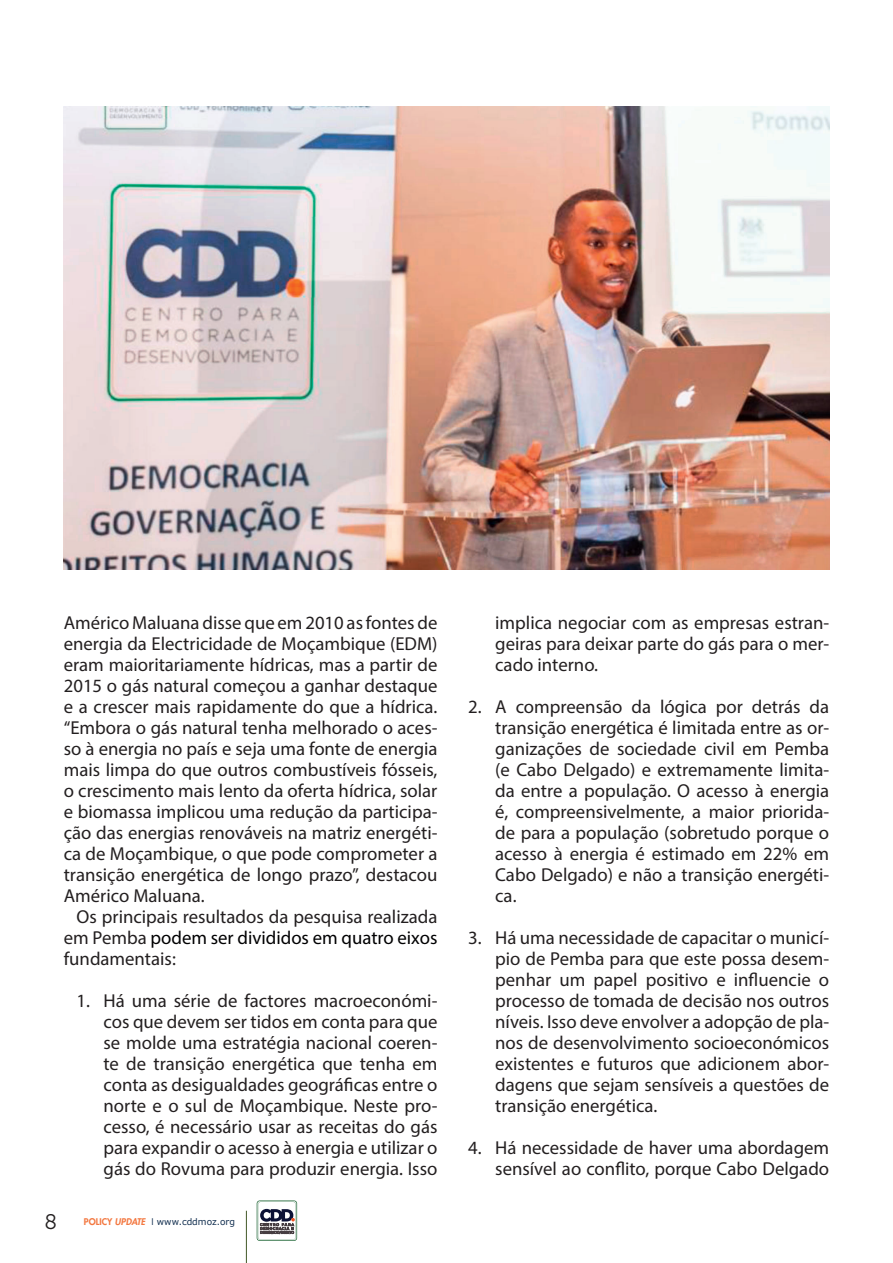
<style>
.page{position:relative;width:893px;height:1263px;background:#fff}
.page>*{position:absolute;margin:0;border:0;box-sizing:border-box;transform-origin:0 0}
.t1{font:21px "Museo 300";color:#231f20}
.t2{font:18.75px/21px "Myriad Pro";color:#231f20;text-align:justify}
.t3{font:9px "Verdana";color:#102d4e}
.s1{color:#000002}
.s2{font-family:"Futura LT";font-weight:800;color:#f37841}
.s3{font-family:"Futura LT";font-weight:800;font-style:italic;color:#f37841}
.s4{font-family:"Futura LT"}
</style>
<div class="page">
<hr style="left:246px;top:1211px;width:1px;height:52px;background:#425827">
<svg style="left:257px;top:1200px;width:40px;height:41px"></svg>
<img style="left:64px;top:106px;width:765px;height:463px">
<p class="t2" style="left:64px;top:611px;width:375px">Américo Maluana disse que em 2010 as fontes de energia da Electricidade de Moçambique (EDM) eram maioritariamente hídricas, mas a partir de 2015 o gás natural começou a ganhar destaque e a crescer mais rapidamente do que a hídrica. “Embora o gás natural tenha melhorado o aces&shy;so à energia no país e seja uma fonte de energia mais limpa do que outros combustíveis fósseis, o crescimento mais lento da oferta hídrica, solar e biomassa implicou uma redução da participa&shy;ção das energias renováveis na matriz energéti&shy;ca de Moçambique, o que pode comprometer a transição energética de longo prazo”, destacou Américo Maluana.</p>
<p class="t2" style="left:64px;top:905px;width:375px;text-indent:13px">Os principais resultados da pesquisa realizada em Pemba <span class="s1">podem ser divididos em quatro eixos </span>fundamentais:</p>
<p class="t2" style="left:104px;top:989px;width:335px;text-indent:-27px">1. Há uma série de factores macroeconómi&shy;cos que devem ser tidos em conta para que se molde uma estratégia nacional coeren&shy;te de transição energética que tenha em conta as desigualdades geográficas entre o norte e o sul de Moçambique. Neste pro&shy;cesso, é necessário usar as receitas do gás para expandir o acesso à energia e utilizar o gás do Rovuma para produzir energia. Isso</p>
<p class="t1" style="left:45px;top:1210px;width:13px">8</p>
<p class="t3" style="left:84px;top:1215px;width:153px"><span class="s2">POLICY</span> <span class="s3">UPDATE</span> <span class="s4">I</span> www.cddmoz.org</p>
<p class="t2" style="left:495px;top:611px;width:335px">implica negociar com as empresas estran&shy;geiras para deixar parte do gás para o mer&shy;cado interno.</p>
<p class="t2" style="left:495px;top:695px;width:335px;text-indent:-27px">2. A compreensão da lógica por detrás da transição energética é limitada entre as or&shy;ganizações de sociedade civil em Pemba (e Cabo Delgado) e extremamente limita&shy;da entre a população. O acesso à energia é, compreensivelmente, a maior priorida&shy;de para a população (sobretudo porque o acesso à energia é estimado em 22% em Cabo Delgado) e não a transição energéti&shy;ca.</p>
<p class="t2" style="left:495px;top:926px;width:335px;text-indent:-27px">3. Há uma necessidade de capacitar o municí&shy;pio de Pemba para que este possa desem&shy;penhar um papel positivo e influencie o processo de tomada de decisão nos outros níveis. Isso deve envolver a adopção de pla&shy;nos de desenvolvimento socioeconómicos existentes e futuros que adicionem abor&shy;dagens que sejam sensíveis a questões de transição energética.</p>
<p class="t2" style="left:468px;top:1136px;width:362px;text-align:right">4. Há necessidade de haver uma abordagem sensível ao conflito, porque Cabo Delgado</p>
</div>
